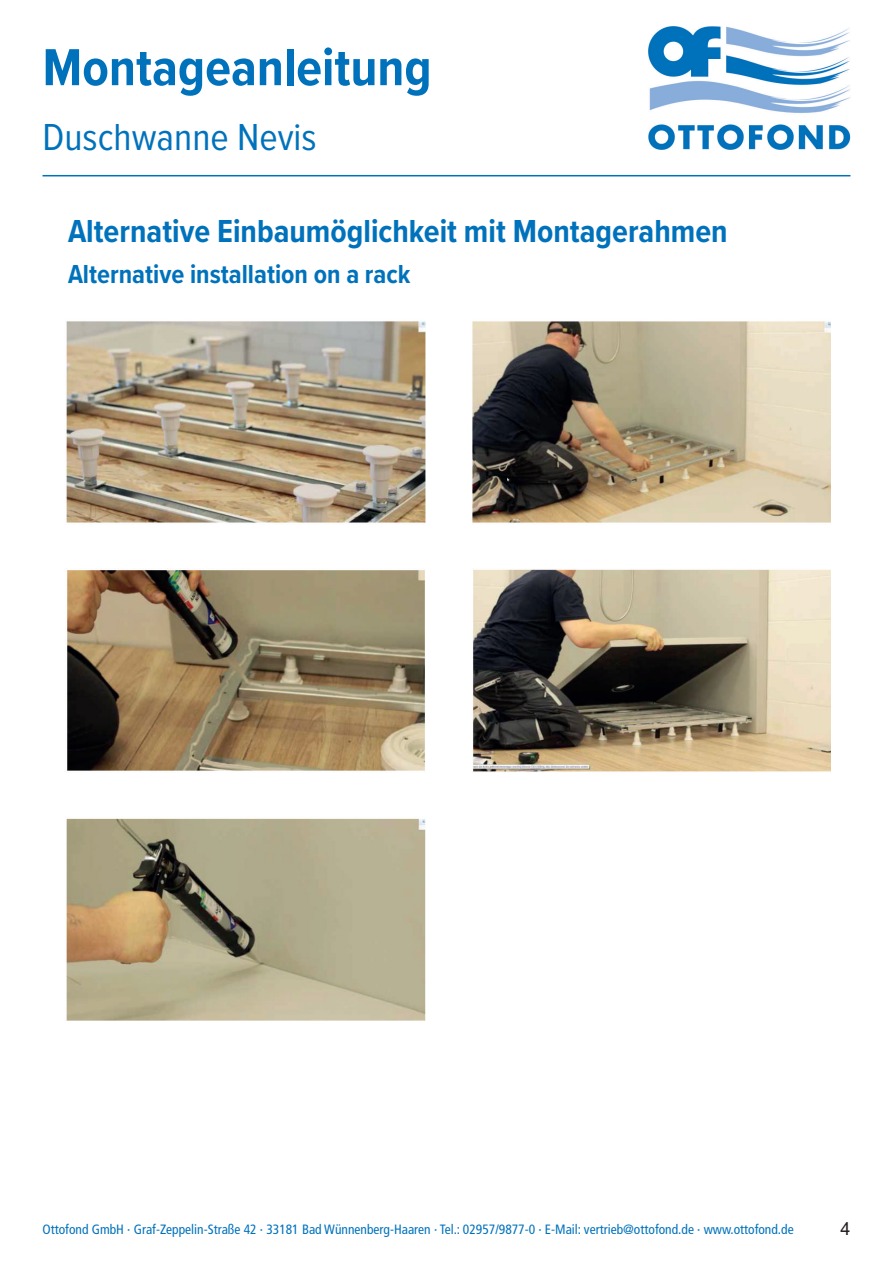
<style>
.page{position:relative;width:893px;height:1263px;background:#fff}
.page>*{position:absolute;margin:0;border:0;box-sizing:border-box;transform-origin:0 0}
.t1{font:700 54px "Proxima Nova Cond";color:#0072bc}
.t2{font:39px "Proxima Nova Cond";color:#0072bc}
.t3{font:700 33px "Proxima Nova Cond";color:#0072bc}
.t4{font:700 27px "Proxima Nova Cond";color:#0072bc}
.t5{font:18px "Arial";color:#231f20}
.t6{font:condensed 13.5px "Frutiger";color:#0072bc}
</style>
<div class="page">
<img style="left:649px;top:27px;width:201px;height:123px">
<hr style="left:43px;top:175px;width:807px;height:1px;background:#0072bc">
<img style="left:66px;top:321px;width:764px;height:700px">
<h1 class="t1" style="left:43px;top:27px;width:391px">Montageanleitung</h1>
<h2 class="t2" style="left:43px;top:108px;width:276px">Duschwanne Nevis</h2>
<p class="t3" style="left:68px;top:206px;width:661px">Alternative Einbaumöglichkeit mit Montagerahmen</p>
<p class="t4" style="left:68px;top:254px;width:344px">Alternative installation on a rack</p>
<p class="t6" style="left:43px;top:1222px;width:753px">Ottofond GmbH · Graf-Zeppelin-Straße 42 · 33181 Bad Wünnenberg-Haaren · Tel.: 02957/9877-0 · E-Mail: vertrieb@ottofond.de · www.ottofond.de</p>
<h3 class="t5" style="left:840px;top:1216px;width:12px">4</h3>
</div>
